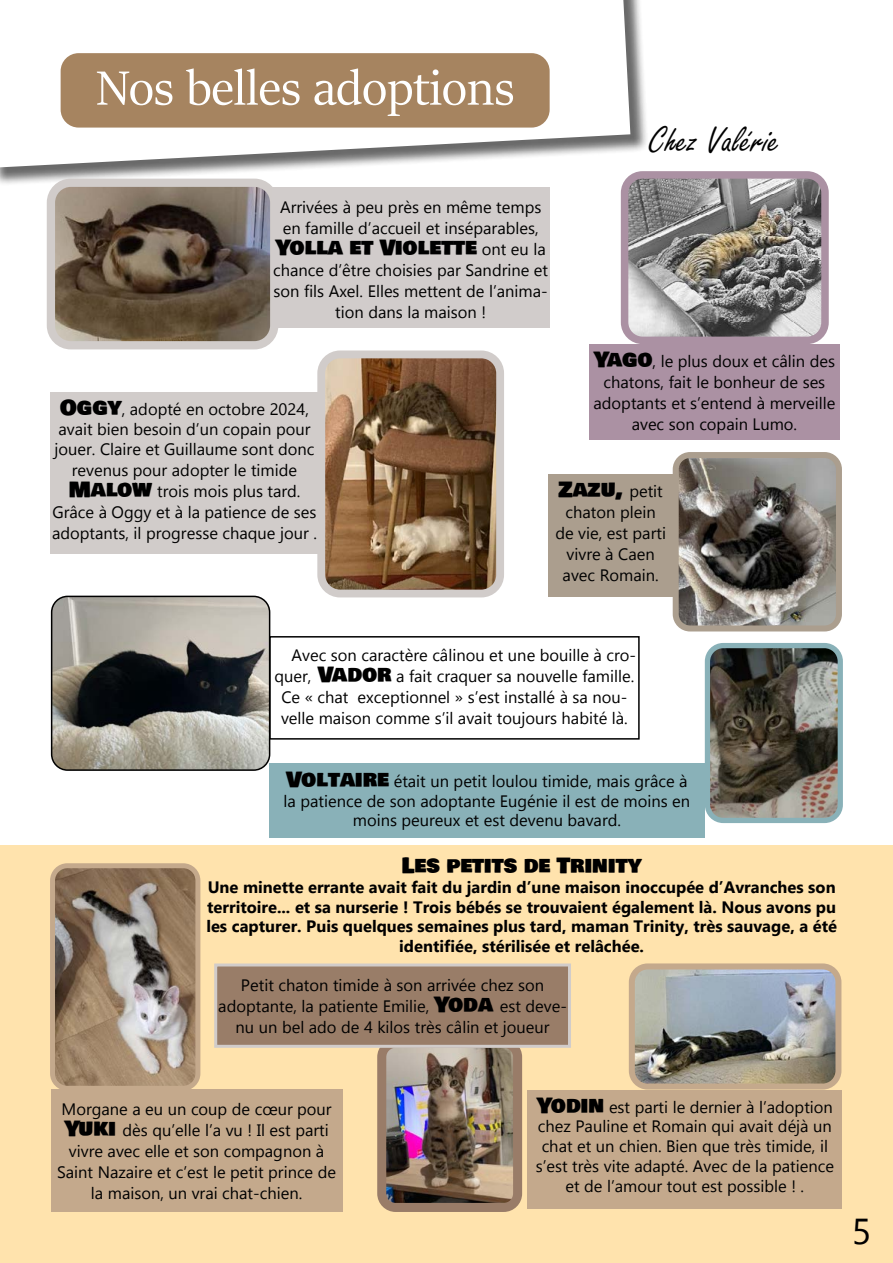
<style>
.page{position:relative;width:893px;height:1263px;background:#fff}
.page>*{position:absolute;margin:0;border:0;box-sizing:border-box;transform-origin:0 0}
.t1{font:54px "Sitka Banner";color:#fff}
.t2{font:39px "Freestyle Script";color:#000}
.t3{font:36px "Gadugi";color:#000}
.t4{font:21px "Bowlby One SC";color:#000}
.t5{font:16.5px/21px "Gadugi";color:#000;text-align:center}
.t6{font:700 16.5px/19.8px "Gadugi";color:#000;text-align:center}
.s1{font-family:"Gadugi";font-size:16.5px}
.s2{font-family:"Bowlby One SC";font-size:21px}
</style>
<div class="page">
<div style="left:0;top:846px;width:893px;height:417px;background:#ffe3ad"></div>
<div style="left:0;top:0;width:649px;height:187px;background:#000;opacity:.75"></div>
<svg style="left:0;top:0;width:630px;height:168px"></svg>
<img style="left:51px;top:183px;width:223px;height:157px">
<div style="left:47px;top:179px;width:231px;height:170px;border:8px solid #d1ccca;border-radius:20px"></div>
<div style="left:272px;top:187px;width:278px;height:141px;background:#d1cccb"></div>
<img style="left:625px;top:175px;width:195px;height:160px">
<div style="left:621px;top:171px;width:208px;height:173px;border:8px solid #ab91a3;border-radius:18px"></div>
<div style="left:589px;top:344px;width:251px;height:96px;background:#ab91a3"></div>
<img style="left:56px;top:869px;width:138px;height:216px">
<div style="left:50px;top:863px;width:150px;height:228px;border:5px solid #c4a98c;border-radius:15px"></div>
<div style="left:51px;top:1089px;width:291px;height:123px;background:#c4a98c"></div>
<img style="left:680px;top:459px;width:155px;height:165px">
<div style="left:673px;top:452px;width:169px;height:179px;border:6px solid #ab9e8e;border-radius:14px"></div>
<div style="left:549px;top:474px;width:124px;height:122px;background:#ab9e8e"></div>
<img style="left:636px;top:970px;width:198px;height:112px">
<div style="left:629px;top:963px;width:212px;height:126px;border:6px solid #c4a98c;border-radius:16px"></div>
<img style="left:387px;top:1049px;width:125px;height:153px">
<div style="left:377px;top:1039px;width:145px;height:173px;border:9px solid #997c68;border-radius:14px"></div>
<div style="left:216px;top:965px;width:353px;height:81px;background:#997d68"></div>
<div style="left:214px;top:963px;width:357px;height:85px;border:3px solid #d1ccca"></div>
<div style="left:528px;top:1089px;width:314px;height:119px;background:#c4a98c"></div>
<div style="left:50px;top:392px;width:269px;height:162px;background:#d1ccca"></div>
<img style="left:326px;top:359px;width:169px;height:229px">
<div style="left:317px;top:350px;width:187px;height:247px;border:8px solid #d1ccca;border-radius:19px"></div>
<div style="left:61px;top:53px;width:489px;height:75px;background:#a68460;border-radius:18px"></div>
<div style="left:269px;top:636px;width:371px;height:104px;border:2px solid #000"></div>
<img style="left:52px;top:596px;width:218px;height:172px">
<div style="left:51px;top:596px;width:219px;height:175px;border:2px solid #000;border-radius:16px"></div>
<img style="left:711px;top:649px;width:126px;height:168px">
<div style="left:705px;top:643px;width:138px;height:180px;border:5px solid #89b1b8;border-radius:16px"></div>
<div style="left:269px;top:764px;width:436px;height:74px;background:#89b1b8"></div>
<h1 class="t1" style="left:96px;top:51px;width:420px">Nos belles adoptions</h1>
<h2 class="t2" style="left:649px;top:119px;width:132px">Chez Valérie</h2>
<p class="t5" style="left:280px;top:196px;width:263px;text-align:left">Arrivées à peu près en même temps en famille d’accueil et inséparables,</p>
<p class="t4" style="left:276px;top:232px;width:272px">Yolla et Violette <span class="s1">ont eu la</span></p>
<p class="t5" style="left:273px;top:259px;width:276px">chance d’être choisies par Sandrine et son fils Axel. Elles mettent de l’anima&shy;tion dans la maison !</p>
<p class="t5" style="left:52px;top:399px;width:266px;line-height:20.5px"><span class="s2">Oggy</span>, adopté en octobre 2024, avait bien besoin d’un copain pour jouer. Claire et Guillaume sont donc revenus pour adopter le timide<br><span class="s2">Malow</span> trois mois plus tard.<br>Grâce à Oggy et à la patience de ses adoptants, il progresse chaque jour .</p>
<p class="t5" style="left:593px;top:351px;width:243px"><span class="s2">Yago</span>, le plus doux et câlin des chatons, fait le bonheur de ses adoptants et s’entend à merveille avec son copain Lumo.</p>
<p class="t4" style="left:558px;top:474px;width:106px">Zazu, <span class="s1">petit</span></p>
<p class="t5" style="left:555px;top:502px;width:112px">chaton plein de vie, est parti vivre à Caen avec Romain.</p>
<p class="t5" style="left:292px;top:644px;width:346px">Avec son caractère câlinou et une bouille à cro-</p>
<p class="t5" style="left:274px;top:665px;width:361px">quer, <span class="s2">Vador</span> a fait craquer sa nouvelle famille.</p>
<p class="t5" style="left:281px;top:686px;width:348px">Ce « chat exceptionnel » s’est installé à sa nou-</p>
<p class="t5" style="left:281px;top:707px;width:348px">velle maison comme s’il avait toujours habité là.</p>
<p class="t5" style="left:284px;top:771px;width:408px;line-height:19.8px"><span class="s2">Voltaire</span> était un petit loulou timide, mais grâce à la patience de son adoptante Eugénie il est de moins en moins peureux et est devenu bavard.</p>
<p class="t4" style="left:402px;top:850px;width:242px">Les petits de Trinity</p>
<p class="t6" style="left:206px;top:877px;width:632px">Une minette errante avait fait du jardin d’une maison inoccupée d’Avranches son territoire... et sa nurserie ! Trois bébés se trouvaient également là. Nous avons pu les capturer. Puis quelques semaines plus tard, maman Trinity, très sauvage, a été identifiée, stérilisée et relâchée.</p>
<p class="t5" style="left:218px;top:974px;width:350px">Petit chaton timide à son arrivée chez son adoptante, la patiente Emilie, <span class="s2">Yoda</span> est deve&shy;nu un bel ado de 4 kilos très câlin et joueur</p>
<p class="t5" style="left:57px;top:1098px;width:281px">Morgane a eu un coup de cœur pour <span class="s2">Yuki</span> dès qu’elle l’a vu ! Il est parti vivre avec elle et son compagnon à Saint Nazaire et c’est le petit prince de la maison, un vrai chat-chien.</p>
<p class="t5" style="left:536px;top:1097px;width:300px;line-height:19.8px"><span class="s2">Yodin</span> est parti le dernier à l’adoption chez Pauline et Romain qui avait déjà un chat et un chien. Bien que très timide, il s’est très vite adapté. Avec de la patience et de l’amour tout est possible ! .</p>
<h3 class="t3" style="left:847px;top:1204px;width:21px">5</h3>
<h3 class="t3" style="left:852px;top:1210px;width:21px">5</h3>
</div>
